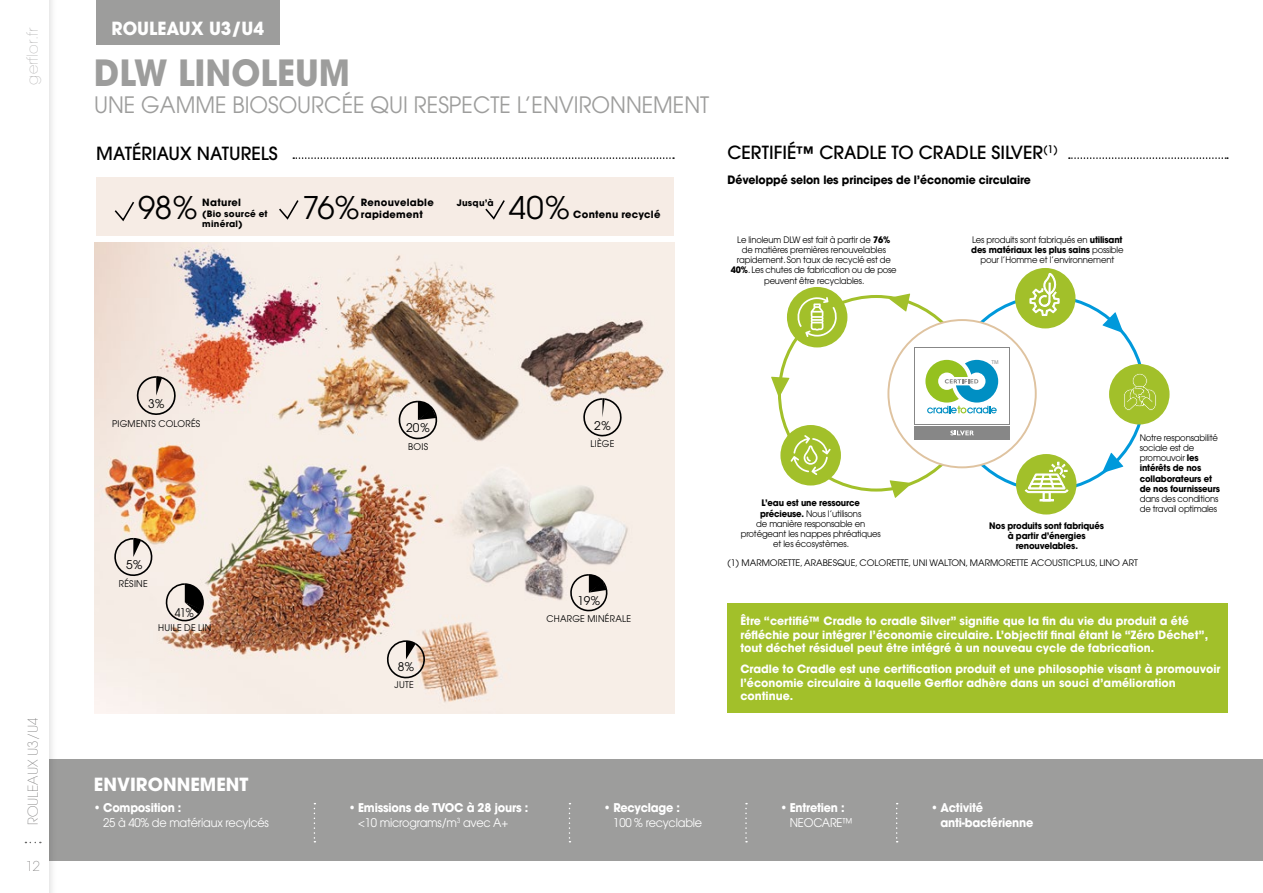
<style>
.page{position:relative;width:1263px;height:893px;background:#fff}
.page>*{position:absolute;margin:0;border:0;box-sizing:border-box;transform-origin:0 0}
.t1{font:700 35.85px "Avant Garde";color:#9d9d9c;scale:.95 1}
.t2{font:31.05px "Avant Garde";color:#000}
.t3{font:22.5px "Avant Garde";color:#9d9d9c;scale:.95 1}
.t4{font:500 18px "Avant Garde";color:#000}
.t5{font:700 18px "Avant Garde";color:#fff;scale:.95 1}
.t6{font:700 18px "Avant Garde";color:#fff}
.t7{font:200 15px "Avant Garde";color:#b3b2b2}
.t8{font:200 13.5px "Avant Garde";color:#706f6f}
.t9{font:700 12px/15px "Avant Garde";letter-spacing:-.02em;color:#fff;scale:.94 1}
.t10{font:12px/15px "Avant Garde";letter-spacing:-.02em;color:#fff;scale:.94 1}
.t11{font:12px "Avant Garde";color:#000}
.t12{font:12px "Avant Garde";color:#000;scale:.86 1}
.t13{font:700 11.55px "Avant Garde";letter-spacing:-.01em;color:#000;scale:.95 1}
.t14{font:700 11.4px/13.6px "Avant Garde";color:#fff}
.t15{font:500 10.5px "Avant Garde";color:#000}
.t16{font:700 9.9px/11.9px "Avant Garde";letter-spacing:.025em;color:#000}
.t17{font:9.15px "Avant Garde";letter-spacing:.03em;color:#000;scale:.96 1}
.t18{font:8.85px/10.2px "Avant Garde";letter-spacing:-.02em;color:#000;text-align:center;scale:.95 1}
.t19{font:8.85px/10.2px "Avant Garde";letter-spacing:-.02em;color:#000;text-align:center;scale:.94 1}
.t20{font:700 8.85px/10.2px "Avant Garde";letter-spacing:-.02em;color:#000;text-align:center;scale:.95 1}
.t21{font:8.85px "Avant Garde";color:#000}
.t22{font:700 8.85px/10.6px "Avant Garde";letter-spacing:.03em;color:#000}
.t23{font:700 8.85px "Avant Garde";letter-spacing:-.02em;color:#000}
.t24{font:5.25px "Droid Sans";color:#898989}
.s1{font-weight:700}
.s2{font-weight:400}
</style>
<div class="page">
<div style="left:48px;top:759px;width:1215px;height:101px;background:#9d9d9c"></div>
<div style="left:96px;top:0;width:183px;height:44px;background:#9d9d9c"></div>
<img style="left:94px;top:242px;width:580px;height:471px">
<svg style="left:385px;top:639px;width:42px;height:41px"></svg>
<svg style="left:135px;top:375px;width:42px;height:41px"></svg>
<svg style="left:113px;top:537px;width:41px;height:41px"></svg>
<svg style="left:583px;top:397px;width:39px;height:40px"></svg>
<svg style="left:569px;top:573px;width:40px;height:39px"></svg>
<svg style="left:398px;top:400px;width:41px;height:40px"></svg>
<svg style="left:164px;top:582px;width:40px;height:41px"></svg>
<svg style="left:293px;top:157px;width:381px;height:2px"></svg>
<svg style="left:1069px;top:157px;width:159px;height:2px"></svg>
<svg style="left:314px;top:803px;width:1px;height:39px"></svg>
<svg style="left:569px;top:803px;width:1px;height:39px"></svg>
<svg style="left:745px;top:803px;width:2px;height:39px"></svg>
<svg style="left:896px;top:803px;width:2px;height:39px"></svg>
<div style="left:727px;top:603px;width:501px;height:110px;background:#a2c02a"></div>
<div style="left:96px;top:177px;width:578px;height:59px;background:#f6ece5"></div>
<svg style="left:114px;top:202px;width:21px;height:20px"></svg>
<svg style="left:279px;top:200px;width:20px;height:20px"></svg>
<svg style="left:485px;top:200px;width:20px;height:20px"></svg>
<div style="left:787px;top:287px;width:60px;height:60px;background:#a2c02a;border-radius:50%"></div>
<svg style="left:797px;top:297px;width:40px;height:40px"></svg>
<div style="left:780px;top:425px;width:61px;height:60px;background:#a2c02a;border-radius:50%"></div>
<svg style="left:790px;top:435px;width:41px;height:40px"></svg>
<div style="left:1016px;top:454px;width:60px;height:60px;background:#a2c02a;border-radius:50%"></div>
<svg style="left:1025px;top:462px;width:43px;height:39px"></svg>
<div style="left:1015px;top:268px;width:60px;height:60px;background:#a2c02a;border-radius:50%"></div>
<svg style="left:1030px;top:273px;width:29px;height:56px"></svg>
<div style="left:1109px;top:364px;width:60px;height:60px;background:#a2c02a;border-radius:50%"></div>
<svg style="left:1123px;top:373px;width:33px;height:38px"></svg>
<svg style="left:1102px;top:453px;width:21px;height:20px"></svg>
<svg style="left:889px;top:480px;width:23px;height:18px"></svg>
<svg style="left:1102px;top:312px;width:21px;height:21px"></svg>
<svg style="left:888px;top:294px;width:22px;height:18px"></svg>
<svg style="left:771px;top:377px;width:18px;height:20px"></svg>
<div style="left:914px;top:426px;width:96px;height:14px;background:#878787"></div>
<svg style="left:914px;top:348px;width:96px;height:77px"></svg>
<div style="left:915px;top:349px;width:94px;height:75px;background:#fff"></div>
<svg style="left:950px;top:430px;width:24px;height:5px"></svg>
<svg style="left:925px;top:360px;width:73px;height:53px"></svg>
<div style="left:0;top:0;width:58px;height:893px;background:#000;opacity:.2"></div>
<div style="left:0;top:0;width:48px;height:893px;background:#fff"></div>
<h3 class="t7" style="left:24px;top:85px;width:59px;rotate:-90deg">gerflor.fr</h3>
<p class="t8" style="left:25px;top:825px;width:109px;rotate:-90deg">ROULEAUX U3/U4</p>
<p class="t8" style="left:25px;top:858px;width:16px">12</p>
<h3 class="t5" style="left:111px;top:17px;width:162px">ROULEAUX U3/U4</h3>
<h1 class="t1" style="left:94px;top:50px;width:271px">DLW LINOLEUM</h1>
<h3 class="t3" style="left:94px;top:92px;width:649px">UNE GAMME BIOSOURCÉE QUI RESPECTE L’ENVIRONNEMENT</h3>
<h3 class="t4" style="left:727px;top:141px;width:317px">CERTIFIÉ™ CRADLE TO CRADLE SILVER</h3>
<h3 class="t4" style="left:96px;top:142px;width:183px">MATÉRIAUX NATURELS</h3>
<p class="t15" style="left:1043px;top:143px;width:16px">(1)</p>
<h2 class="t2" style="left:138px;top:189px;width:61px">98%</h2>
<h2 class="t2" style="left:302px;top:189px;width:58px">76%</h2>
<h2 class="t2" style="left:509px;top:189px;width:62px">40%</h2>
<p class="t16" style="left:202px;top:197px;width:40px">Naturel</p>
<p class="t23" style="left:457px;top:197px;width:39px">Jusqu’à</p>
<p class="t22" style="left:202px;top:208px;width:67px">(Bio sourcé et minéral)</p>
<p class="t16" style="left:361px;top:197px;width:74px">Renouvelable rapidement</p>
<p class="t16" style="left:573px;top:208px;width:89px">Contenu recyclé</p>
<p class="t11" style="left:148px;top:396px;width:18px">3%</p>
<p class="t17" style="left:112px;top:418px;width:93px">PIGMENTS COLORÉS</p>
<p class="t11" style="left:126px;top:557px;width:18px">5%</p>
<p class="t17" style="left:119px;top:579px;width:32px">RÉSINE</p>
<p class="t12" style="left:175px;top:605px;width:23px">41%</p>
<p class="t17" style="left:158px;top:622px;width:57px">HUILE DE LIN</p>
<h3 class="t6" style="left:94px;top:773px;width:156px">ENVIRONNEMENT</h3>
<p class="t11" style="left:406px;top:421px;width:25px">20%</p>
<p class="t17" style="left:408px;top:441px;width:22px">BOIS</p>
<p class="t11" style="left:398px;top:660px;width:18px">8%</p>
<p class="t17" style="left:395px;top:680px;width:22px">JUTE</p>
<p class="t11" style="left:594px;top:418px;width:18px">2%</p>
<p class="t17" style="left:590px;top:438px;width:27px">LIÈGE</p>
<p class="t11" style="left:578px;top:593px;width:24px">19%</p>
<p class="t17" style="left:546px;top:613px;width:90px">CHARGE MINÉRALE</p>
<p class="t13" style="left:727px;top:173px;width:321px">Développé selon les principes de l’économie circulaire</p>
<p class="t19" style="left:731px;top:235px;width:178px">Le linoleum DLW est fait à partir de <span class="s1">76% </span>de matières premières renouvelables rapidement. Son taux de recyclé est de <span class="s1">40%</span>. Les chutes de fabrication ou de pose peuvent être recyclables.</p>
<p class="t18" style="left:741px;top:498px;width:149px"><span class="s1">L’eau est une ressource précieuse.</span> Nous l’utilisons<br>de manière responsable en protégeant les nappes phréatiques et les écosystèmes.</p>
<p class="t18" style="left:971px;top:235px;width:162px">Les produits sont fabriqués en <span class="s1">utilisant des matériaux les plus sains</span> possible pour l’Homme et l’environnement</p>
<p class="t24" style="left:991px;top:358px;width:9px">TM</p>
<p class="t20" style="left:989px;top:520px;width:122px">Nos produits sont fabriqués à partir d’énergies renouvelables.</p>
<p class="t20" style="left:1140px;top:432px;width:86px;text-align:left"><span class="s2">Notre responsabilité sociale est de promouvoir</span> les intérêts de nos collaborateurs et de nos fournisseurs</p>
<p class="t18" style="left:1140px;top:494px;width:84px;text-align:left">dans des conditions de travail optimales</p>
<p class="t21" style="left:727px;top:558px;width:412px">(1) MARMORETTE, ARABESQUE, COLORETTE, UNI WALTON, MARMORETTE ACOUSTICPLUS, LINO ART</p>
<p class="t14" style="left:740px;top:614px;width:469px">Être “certifié™ Cradle to cradle Silver” signifie que la fin du vie du produit a été réfléchie pour intégrer l’économie circulaire. L’objectif final étant le “Zéro Déchet”, tout déchet résiduel peut être intégré à un nouveau cycle de fabrication.</p>
<p class="t14" style="left:740px;top:662px;width:482px">Cradle to Cradle est une certification produit et une philosophie visant à promouvoir l’économie circulaire à laquelle Gerflor adhère dans un souci d’amélioration continue.</p>
<p class="t10" style="left:103px;top:800px;width:178px;text-indent:-10px">• <span class="s1">Composition :<br></span>25 à 40% de matériaux recylcés</p>
<p class="t9" style="left:358px;top:800px;width:182px;text-indent:-10px"><span class="s2">•</span> Emissions de TVOC à 28 jours : <span class="s2">&lt;10 micrograms/m</span><sup>3</sup> <span class="s2">avec A+</span></p>
<p class="t9" style="left:790px;top:800px;width:69px;text-indent:-10px"><span class="s2">•</span> Entretien :<br><span class="s2">NEOCARE™</span></p>
<p class="t9" style="left:940px;top:800px;width:100px;text-indent:-10px"><span class="s2">•</span> Activité anti-bactérienne</p>
<p class="t10" style="left:613px;top:800px;width:96px;text-indent:-10px">• <span class="s1">Recyclage :<br></span>100 % recyclable</p>
</div>
